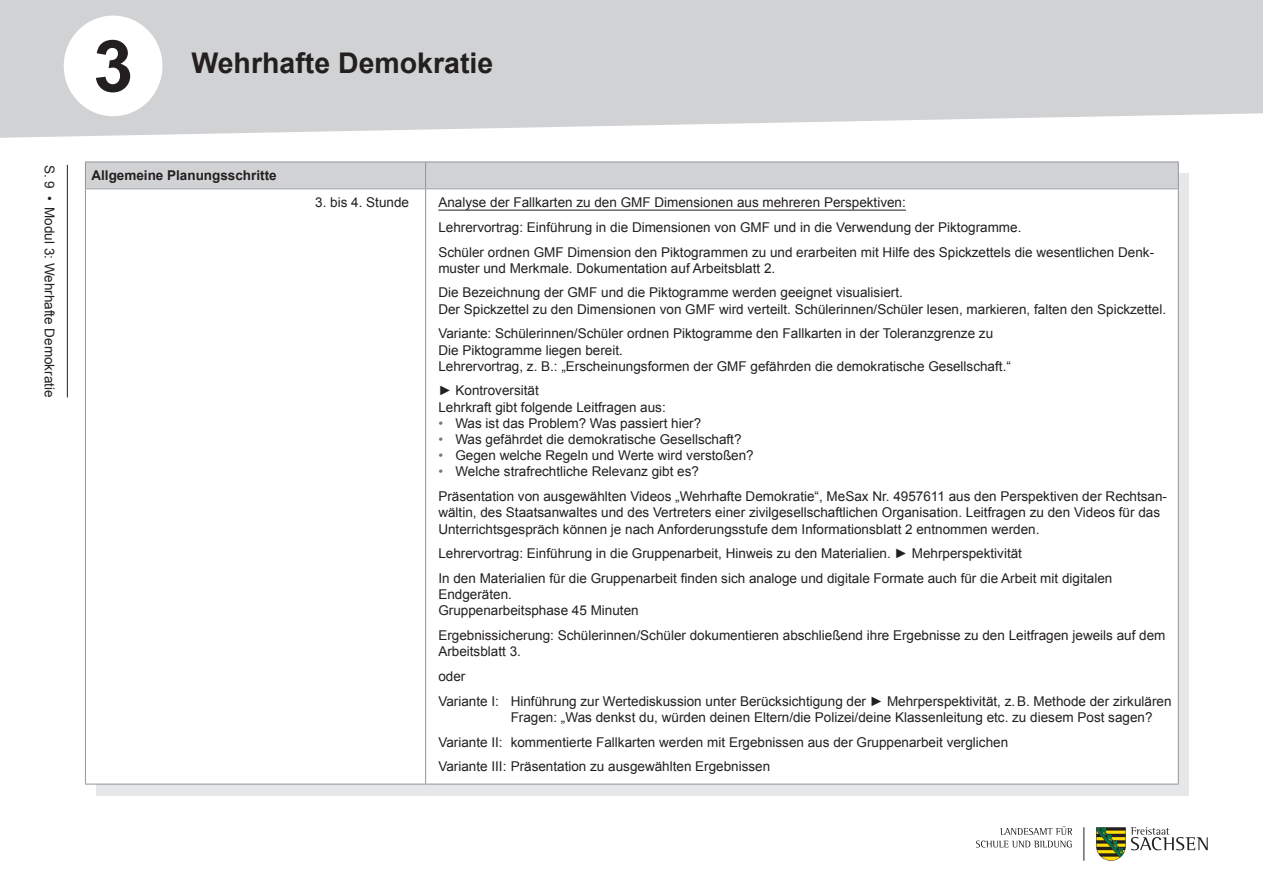
<style>
.page{position:relative;width:1263px;height:893px;background:#fff}
.page>*{position:absolute;margin:0;border:0;box-sizing:border-box;transform-origin:0 0}
.t1{font:700 72px "Arial";color:#231f20}
.t2{font:700 28.5px "Arial";color:#231f20}
.Fließtext_ohne_Raste{font:13.5px/16.2px "Arial";color:#231f20}
.Fließtext_ohne_Raste-2{font:700 13.5px "Arial";color:#231f20}
.s1{color:#d1d2d4}
.s2{color:#fff}
.s3{color:#76787b}
</style>
<div class="page">
<svg style="left:0;top:0;width:1263px;height:138px;background:#d5d6d8"></svg>
<svg style="left:1096px;top:827px;width:112px;height:34px"></svg>
<hr style="left:1084px;top:827px;width:1px;height:34px;background:#231f20">
<svg style="left:976px;top:841px;width:96px;height:6px"></svg>
<svg style="left:1000px;top:826px;width:72px;height:9px"></svg>
<div style="left:96px;top:173px;width:1092px;height:622px;background:#e6e7e9"></div>
<div style="left:85px;top:189px;width:341px;height:595px;background:#fff"></div>
<div style="left:426px;top:189px;width:752px;height:595px;background:#fff"></div>
<hr style="left:1178px;top:189px;width:1px;height:595px;background:#939598">
<hr style="left:426px;top:784px;width:753px;height:1px;background:#939598">
<div style="left:85px;top:162px;width:1094px;height:26px;background:#d1d2d4"></div>
<hr style="left:85px;top:188px;width:341px;height:1px;background:#939598">
<hr style="left:426px;top:188px;width:753px;height:1px;background:#939598">
<hr style="left:85px;top:189px;width:1px;height:595px;background:#939598">
<hr style="left:425px;top:189px;width:1px;height:595px;background:#939598">
<hr style="left:85px;top:784px;width:341px;height:1px;background:#939598">
<hr style="left:438px;top:210px;width:468px;height:1px;background:#231f20">
<div style="left:64px;top:16px;width:98px;height:100px;background:#fff;border-radius:50%"></div>
<hr style="left:67px;top:165px;width:1px;height:232px;background:#231f20">
<p class="Fließtext_ohne_Raste" style="left:58px;top:165px;width:234px;rotate:90deg">S. 9 • Modul 3: Wehrhafte Demokratie</p>
<h1 class="t1" style="left:93px;top:19px;width:42px">3</h1>
<h2 class="t2" style="left:191px;top:44px;width:303px">Wehrhafte Demokratie</h2>
<p class="Fließtext_ohne_Raste-2" style="left:91px;top:167px;width:191px">Allgemeine Planungsschritte<span class="s1">:</span></p>
<p class="Fließtext_ohne_Raste" style="left:315px;top:194px;width:99px">3. bis 4. Stunde<span class="s2">:</span></p>
<p class="Fließtext_ohne_Raste" style="left:438px;top:194px;width:469px">Analyse der Fallkarten zu den GMF Dimensionen aus mehreren Perspektiven:</p>
<p class="Fließtext_ohne_Raste" style="left:438px;top:219px;width:585px">Lehrervortrag: Einführung in die Dimensionen von GMF und in die Verwendung der Piktogramme.</p>
<p class="Fließtext_ohne_Raste" style="left:438px;top:244px;width:717px">Schüler ordnen GMF Dimension den Piktogrammen zu und erarbeiten mit Hilfe des Spickzettels die wesentlichen Denk&shy;muster und Merkmale. Dokumentation auf Arbeitsblatt 2.</p>
<p class="Fließtext_ohne_Raste" style="left:438px;top:285px;width:466px">Die Bezeichnung der GMF und die Piktogramme werden geeignet visualisiert.</p>
<p class="Fließtext_ohne_Raste" style="left:438px;top:301px;width:729px">Der Spickzettel zu den Dimensionen von GMF wird verteilt. Schülerinnen/Schüler lesen, markieren, falten den Spickzettel.</p>
<p class="Fließtext_ohne_Raste" style="left:438px;top:326px;width:556px">Variante: Schülerinnen/Schüler ordnen Piktogramme den Fallkarten in der Toleranzgrenze zu</p>
<p class="Fließtext_ohne_Raste" style="left:438px;top:342px;width:186px">Die Piktogramme liegen bereit.</p>
<p class="Fließtext_ohne_Raste" style="left:438px;top:358px;width:574px">Lehrervortrag, z. B.: „Erscheinungsformen der GMF gefährden die demokratische Gesellschaft.“</p>
<p class="Fließtext_ohne_Raste" style="left:438px;top:383px;width:102px">► Kontroversität</p>
<p class="Fließtext_ohne_Raste" style="left:438px;top:399px;width:229px">Lehrkraft gibt folgende Leitfragen aus:</p>
<p class="Fließtext_ohne_Raste" style="left:438px;top:415px;width:264px"><span class="s3">•</span> Was ist das Problem? Was passiert hier?</p>
<p class="Fließtext_ohne_Raste" style="left:438px;top:431px;width:305px"><span class="s3">•</span> Was gefährdet die demokratische Gesellschaft?</p>
<p class="Fließtext_ohne_Raste" style="left:438px;top:448px;width:317px"><span class="s3">•</span> Gegen welche Regeln und Werte wird verstoßen?</p>
<p class="Fließtext_ohne_Raste" style="left:438px;top:464px;width:262px"><span class="s3">•</span> Welche strafrechtliche Relevanz gibt es?</p>
<p class="Fließtext_ohne_Raste" style="left:438px;top:488px;width:730px">Präsentation von ausgewählten Videos „Wehrhafte Demokratie“, MeSax Nr. 4957611 aus den Perspektiven der Rechtsan&shy;wältin, des Staatsanwaltes und des Vertreters einer zivilgesellschaftlichen Organisation. Leitfragen zu den Videos für das<br>Unterrichtsgespräch können je nach Anforderungsstufe dem Informationsblatt 2 entnommen werden.</p>
<p class="Fließtext_ohne_Raste" style="left:438px;top:546px;width:585px">Lehrervortrag: Einführung in die Gruppenarbeit, Hinweis zu den Materialien. ► Mehrperspektivität</p>
<p class="Fließtext_ohne_Raste" style="left:438px;top:570px;width:675px">In den Materialien für die Gruppenarbeit finden sich analoge und digitale Formate auch für die Arbeit mit digitalen<br>Endgeräten.</p>
<p class="Fließtext_ohne_Raste" style="left:438px;top:603px;width:202px">Gruppenarbeitsphase 45 Minuten</p>
<p class="Fließtext_ohne_Raste" style="left:438px;top:627px;width:729px">Ergebnissicherung: Schülerinnen/Schüler dokumentieren abschließend ihre Ergebnisse zu den Leitfragen jeweils auf dem<br>Arbeitsblatt 3.</p>
<p class="Fließtext_ohne_Raste" style="left:438px;top:668px;width:29px">oder</p>
<p class="Fließtext_ohne_Raste" style="left:511px;top:693px;width:662px;text-indent:-72px">Variante I: Hinführung zur Wertediskussion unter Berücksichtigung der ► Mehrperspektivität, z.B. Methode der zirkulären<br>Fragen: „Was denkst du, würden deinen Eltern/die Polizei/deine Klassenleitung etc. zu diesem Post sagen?</p>
<p class="Fließtext_ohne_Raste" style="left:438px;top:734px;width:571px">Variante II: kommentierte Fallkarten werden mit Ergebnissen aus der Gruppenarbeit verglichen</p>
<p class="Fließtext_ohne_Raste" style="left:438px;top:759px;width:333px">Variante III: Präsentation zu ausgewählten Ergebnissen</p>
</div>
